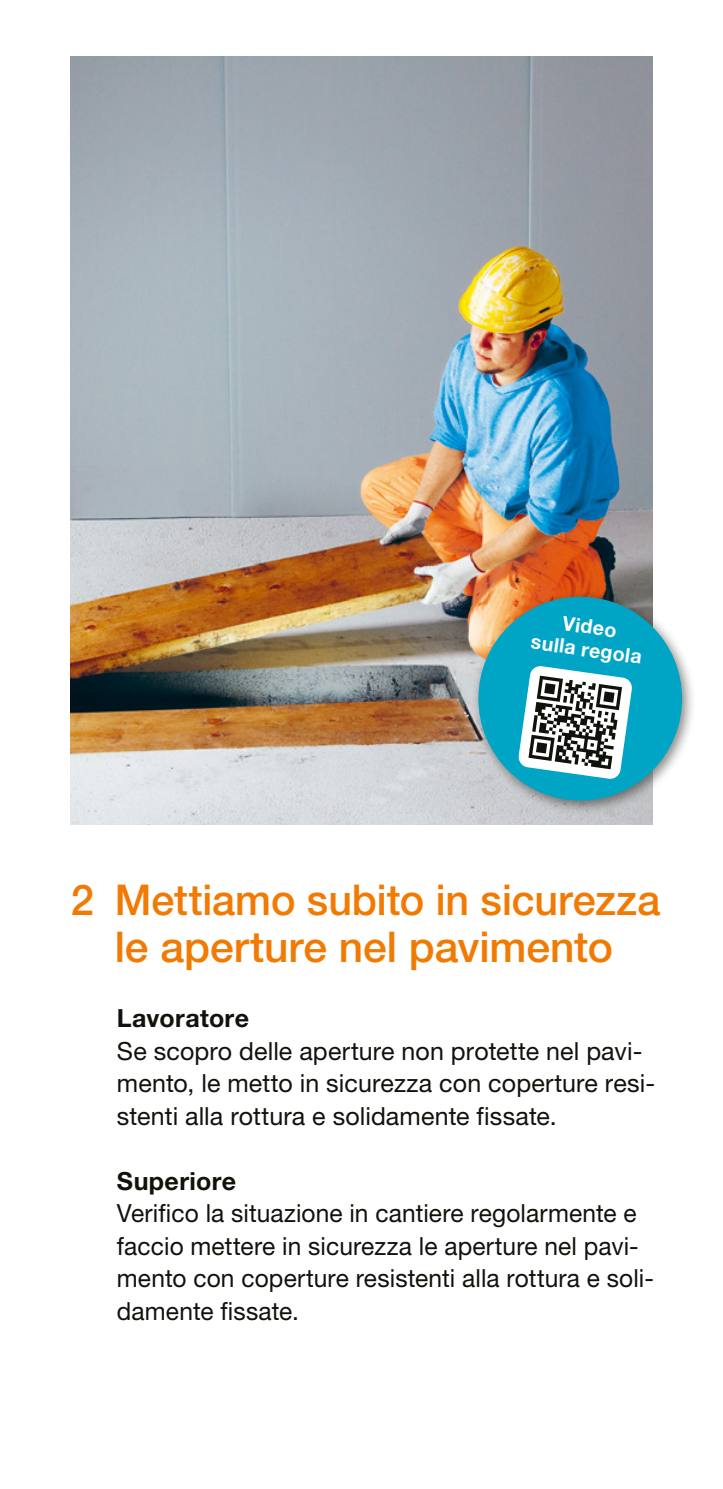
<style>
.page{position:relative;width:723px;height:1489px;background:#fff}
.page>*{position:absolute;margin:0;border:0;box-sizing:border-box;transform-origin:0 0}
.t1{font:500 42.5px/47.5px "Helvetica Neue LT Std";color:#f17a03;text-align:center}
.t2{font:25px/32.5px "Helvetica Neue LT Std";letter-spacing:.005em;color:#12120d}
.t3{font:700 25px "Helvetica Neue LT Std";letter-spacing:.015em;color:#12120d}
.t4{font:700 20px/22.8px "Helvetica Neue LT Std";color:#fff;text-align:center}
</style>
<div class="page">
<img style="left:71px;top:57px;width:581px;height:767px">
<div style="left:470px;top:588px;width:226px;height:226px;background:#12120d;opacity:.5"></div>
<div style="left:478px;top:596px;width:204px;height:204px;background:#00a5c5;border-radius:50%"></div>
<svg style="left:518px;top:666px;width:114px;height:113px"></svg>
<p class="t4" style="left:536px;top:607px;width:113px;rotate:8deg">Video<br>sulla regola</p>
<h1 class="t1" style="left:71px;top:875px;width:591px">2 Mettiamo subito in sicurezza le aperture nel pavimento</h1>
<p class="t3" style="left:117px;top:1002px;width:134px">Lavoratore</p>
<p class="t2" style="left:117px;top:1034px;width:540px">Se scopro delle aperture non protette nel pavi&shy;mento, le metto in sicurezza con coperture resi&shy;stenti alla rottura e solidamente fissate.</p>
<p class="t3" style="left:117px;top:1165px;width:121px">Superiore</p>
<p class="t2" style="left:117px;top:1196px;width:538px">Verifico la situazione in cantiere regolarmente e faccio mettere in sicurezza le aperture nel pavi&shy;mento con coperture resistenti alla rottura e soli&shy;damente fissate.</p>
</div>
